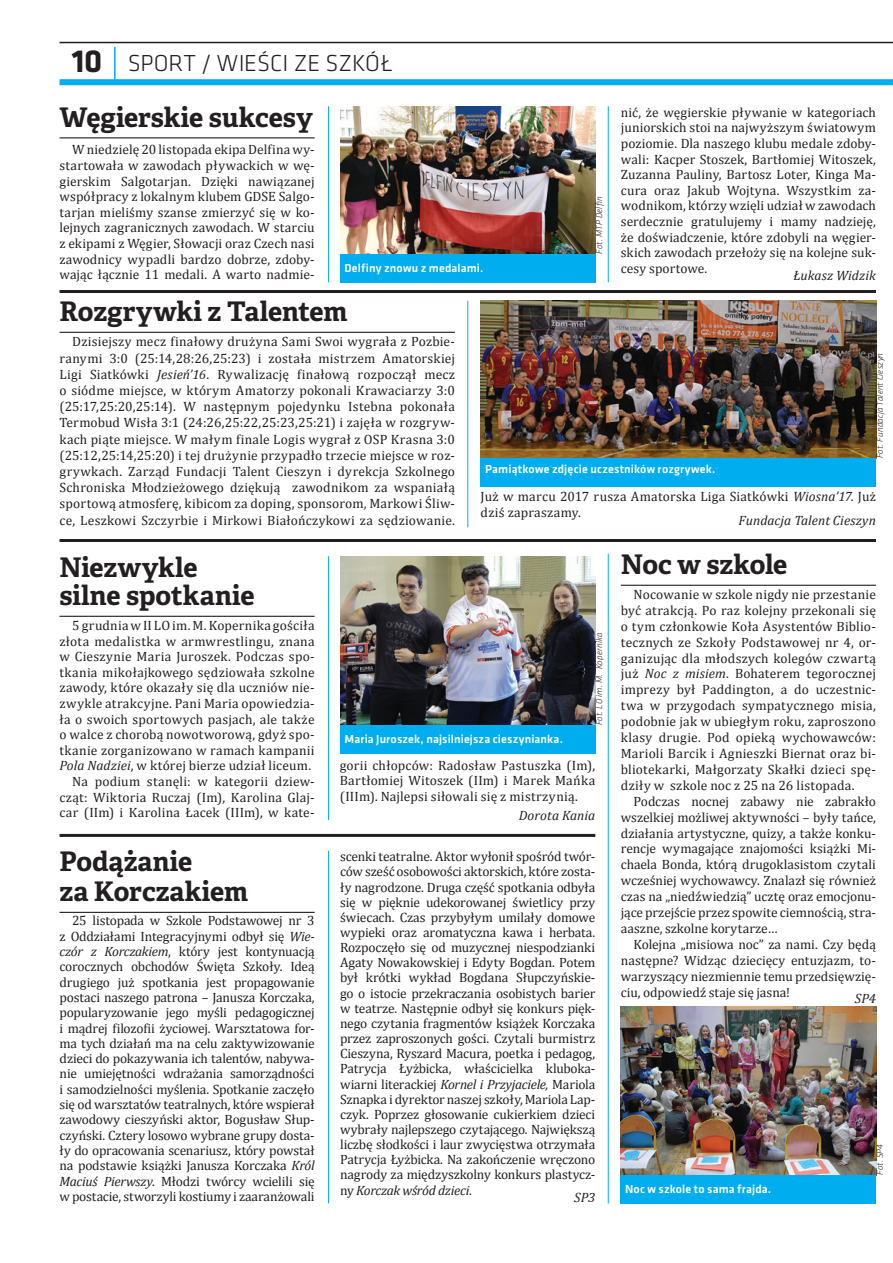
<style>
.page{position:relative;width:893px;height:1263px;background:#fff}
.page>*{position:absolute;margin:0;border:0;box-sizing:border-box;transform-origin:0 0}
.t1{font:700 27px/30px "Adelle Basic";letter-spacing:-.005em;color:#231f20}
.t2{font:300 24px "Klavika";letter-spacing:-.005em;color:#231f20}
.t3{font:13.5px/15.6px "Cambria";letter-spacing:.015em;color:#231f20;text-align:justify}
.t4{font:italic 13.5px "Cambria";letter-spacing:.005em;color:#231f20}
.t5{font:500 12px "Klavika";letter-spacing:.015em;color:#fff}
.t6{font:italic 300 9px "Klavika";letter-spacing:.015em;color:#231f20}
.s1{font-weight:700;font-size:33px}
.s2{font-style:italic}
</style>
<div class="page">
<hr style="left:114px;top:47px;width:2px;height:35px;background:#00aeef">
<div style="left:60px;top:79px;width:833px;height:6px;background:#00aeef"></div>
<hr style="left:60px;top:42px;width:833px;height:1px;background:#231f20">
<hr style="left:328px;top:106px;width:1px;height:176px;background:#00aeef">
<hr style="left:60px;top:834px;width:535px;height:3px;background:#231f20">
<hr style="left:60px;top:137px;width:255px;height:1px;background:#231f20">
<img style="left:340px;top:106px;width:255px;height:148px">
<div style="left:340px;top:254px;width:255px;height:28px;background:#00aeef"></div>
<hr style="left:60px;top:290px;width:816px;height:3px;background:#231f20">
<hr style="left:60px;top:332px;width:395px;height:1px;background:#231f20">
<img style="left:481px;top:301px;width:395px;height:157px">
<div style="left:481px;top:458px;width:395px;height:29px;background:#00aeef"></div>
<hr style="left:60px;top:539px;width:816px;height:3px;background:#231f20">
<hr style="left:60px;top:912px;width:255px;height:1px;background:#231f20">
<hr style="left:621px;top:585px;width:255px;height:1px;background:#231f20">
<hr style="left:59px;top:616px;width:256px;height:1px;background:#231f20">
<img style="left:340px;top:556px;width:255px;height:169px">
<div style="left:340px;top:725px;width:255px;height:29px;background:#00aeef"></div>
<img style="left:621px;top:1007px;width:255px;height:168px">
<div style="left:621px;top:1175px;width:255px;height:28px;background:#00aeef"></div>
<hr style="left:608px;top:106px;width:1px;height:176px;background:#00aeef">
<hr style="left:467px;top:301px;width:1px;height:226px;background:#00aeef">
<hr style="left:328px;top:556px;width:1px;height:264px;background:#00aeef">
<hr style="left:328px;top:851px;width:1px;height:352px;background:#00aeef">
<hr style="left:608px;top:554px;width:1px;height:649px;background:#00aeef">
<h2 class="t2" style="left:72px;top:48px;width:323px"><span class="s1">10</span> SPORT / WIEŚCI ZE SZKÓŁ</h2>
<h1 class="t1" style="left:60px;top:102px;width:255px">Węgierskie sukcesy</h1>
<p class="t3" style="left:60px;top:142px;width:257px;text-indent:13px">W niedzielę 20 listopada ekipa Delfina wy&shy;startowała w zawodach pływackich w wę&shy;gierskim Salgotarjan. Dzięki nawiązanej współpracy z lokalnym klubem GDSE Salgo&shy;tarjan mieliśmy szanse zmierzyć się w ko&shy;lejnych zagranicznych zawodach. W starciu z ekipami z Węgier, Słowacji oraz Czech nasi zawodnicy wypadli bardzo dobrze, zdoby&shy;wając łącznie 11 medali. A warto nadmie-</p>
<p class="t5" style="left:344px;top:260px;width:140px">Delfiny znowu z medalami.</p>
<p class="t6" style="left:594px;top:254px;width:59px;rotate:-90deg">Fot. MTP Delfin</p>
<p class="t3" style="left:621px;top:104px;width:257px">nić, że węgierskie pływanie w kategoriach juniorskich stoi na najwyższym światowym poziomie. Dla naszego klubu medale zdoby&shy;wali: Kacper Stoszek, Bartłomiej Witoszek, Zuzanna Pauliny, Bartosz Loter, Kinga Ma&shy;cura oraz Jakub Wojtyna. Wszystkim za&shy;wodnikom, którzy wzięli udział w zawodach serdecznie gratulujemy i mamy nadzieję, że doświadczenie, które zdobyli na węgier&shy;skich zawodach przełoży się na kolejne suk&shy;cesy sportowe.</p>
<p class="t4" style="left:793px;top:268px;width:84px">Łukasz Widzik</p>
<h1 class="t1" style="left:60px;top:297px;width:290px">Rozgrywki z Talentem</h1>
<p class="t3" style="left:60px;top:334px;width:397px;line-height:16.2px;text-indent:13px">Dzisiejszy mecz finałowy drużyna Sami Swoi wygrała z Pozbie&shy;ranymi 3:0 (25:14,28:26,25:23) i została mistrzem Amatorskiej Ligi Siatkówki <span class="s2">Jesień’16</span>. Rywalizację finałową rozpoczął mecz o siódme miejsce, w którym Amatorzy pokonali Krawaciarzy 3:0 (25:17,25:20,25:14). W następnym pojedynku Istebna pokonała Termobud Wisła 3:1 (24:26,25:22,25:23,25:21) i zajęła w rozgryw&shy;kach piąte miejsce. W małym finale Logis wygrał z OSP Krasna 3:0 (25:12,25:14,25:20) i tej drużynie przypadło trzecie miejsce w roz&shy;grywkach. Zarząd Fundacji Talent Cieszyn i dyrekcja Szkolnego Schroniska Młodzieżowego dziękują zawodnikom za wspaniałą sportową atmosferę, kibicom za doping, sponsorom, Markowi Śliw&shy;ce, Leszkowi Szczyrbie i Mirkowi Białończykowi za sędziowanie.</p>
<p class="t6" style="left:874px;top:458px;width:107px;rotate:-90deg">Fot. Fundacja Talent Cieszyn</p>
<p class="t5" style="left:485px;top:461px;width:232px">Pamiątkowe zdjęcie uczestników rozgrywek.</p>
<p class="t3" style="left:481px;top:488px;width:397px;line-height:16.2px">Już w marcu 2017 rusza Amatorska Liga Siatkówki <span class="s2">Wiosna’17</span>. Już dziś zapraszamy.</p>
<p class="t4" style="left:739px;top:512px;width:139px">Fundacja Talent Cieszyn</p>
<h1 class="t1" style="left:59px;top:553px;width:197px;line-height:28.5px">Niezwykle silne spotkanie</h1>
<p class="t3" style="left:60px;top:617px;width:257px;text-align:right">5 grudnia w II LO im. M. Kopernika gościła złota medalistka w armwrestlingu, znana w Cieszynie Maria Juroszek. Podczas spo&shy;tkania mikołajkowego sędziowała szkolne zawody, które okazały się dla uczniów nie&shy;zwykle atrakcyjne. Pani Maria opowiedzia&shy;ła o swoich sportowych pasjach, ale także o walce z chorobą nowotworową, gdyż spo&shy;tkanie zorganizowano w ramach kampanii <span class="s2">Pola Nadziei</span>, w której bierze udział liceum.<br>Na podium stanęli: w kategorii dziew&shy;cząt: Wiktoria Ruczaj (Im), Karolina Glaj&shy;car (IIm) i Karolina Łacek (IIIm), w kate-</p>
<h1 class="t1" style="left:60px;top:847px;width:190px">Podążanie<br>za Korczakiem</h1>
<p class="t3" style="left:60px;top:913px;width:257px;text-indent:13px">25 listopada w Szkole Podstawowej nr 3 z Oddziałami Integracyjnymi odbył się <span class="s2">Wie&shy;czór z Korczakiem</span>, który jest kontynuacją corocznych obchodów Święta Szkoły. Ideą drugiego już spotkania jest propagowanie postaci naszego patrona – Janusza Korczaka, popularyzowanie jego myśli pedagogicznej i mądrej filozofii życiowej. Warsztatowa for&shy;ma tych działań ma na celu zaktywizowanie dzieci do pokazywania ich talentów, nabywa&shy;nie umiejętności wdrażania samorządności i samodzielności myślenia. Spotkanie zaczęło się od warsztatów teatralnych, które wspierał zawodowy cieszyński aktor, Bogusław Słup&shy;czyński. Cztery losowo wybrane grupy dosta&shy;ły do opracowania scenariusz, który powstał na podstawie książki Janusza Korczaka <span class="s2">Król Maciuś Pierwszy</span>. Młodzi twórcy wcielili się w postacie, stworzyli kostiumy i zaaranżowali</p>
<p class="t5" style="left:344px;top:731px;width:220px">Maria Juroszek, najsilniejsza cieszynianka.</p>
<p class="t6" style="left:594px;top:725px;width:94px;rotate:-90deg">Fot. LO im. M. Kopernika</p>
<p class="t3" style="left:340px;top:757px;width:257px">gorii chłopców: Radosław Pastuszka (Im), Bartłomiej Witoszek (IIm) i Marek Mańka (IIIm). Najlepsi siłowali się z mistrzynią.</p>
<p class="t4" style="left:519px;top:807px;width:78px">Dorota Kania</p>
<p class="t3" style="left:340px;top:849px;width:257px;line-height:15.1px">scenki teatralne. Aktor wyłonił spośród twór&shy;ców sześć osobowości aktorskich, które zosta&shy;ły nagrodzone. Druga część spotkania odbyła się w pięknie udekorowanej świetlicy przy świecach. Czas przybyłym umilały domowe wypieki oraz aromatyczna kawa i herbata.<br>Rozpoczęło się od muzycznej niespodzianki Agaty Nowakowskiej i Edyty Bogdan. Potem był krótki wykład Bogdana Słupczyńskie&shy;go o istocie przekraczania osobistych barier w teatrze. Następnie odbył się konkurs pięk&shy;nego czytania fragmentów książek Korczaka przez zaproszonych gości. Czytali burmistrz Cieszyna, Ryszard Macura, poetka i pedagog, Patrycja Łyżbicka, właścicielka kluboka&shy;wiarni literackiej <span class="s2">Kornel i Przyjaciele,</span> Mariola Sznapka i dyrektor naszej szkoły, Mariola Lap&shy;czyk. Poprzez głosowanie cukierkiem dzieci wybrały najlepszego czytającego. Największą liczbę słodkości i laur zwycięstwa otrzymała Patrycja Łyżbicka. Na zakończenie wręczono nagrody za międzyszkolny konkurs plastycz&shy;ny <span class="s2">Korczak wśród dzieci</span>.</p>
<p class="t4" style="left:574px;top:1189px;width:23px">SP3</p>
<h1 class="t1" style="left:621px;top:550px;width:168px">Noc w szkole</h1>
<p class="t3" style="left:621px;top:586px;width:257px;text-indent:13px">Nocowanie w szkole nigdy nie przestanie być atrakcją. Po raz kolejny przekonali się o tym członkowie Koła Asystentów Biblio&shy;tecznych ze Szkoły Podstawowej nr 4, or&shy;ganizując dla młodszych kolegów czwartą już <span class="s2">Noc z misiem</span>. Bohaterem tegorocznej imprezy był Paddington, a do uczestnic&shy;twa w przygodach sympatycznego misia, podobnie jak w ubiegłym roku, zaproszono klasy drugie. Pod opieką wychowawców:<br>Marioli Barcik i Agnieszki Biernat oraz bi&shy;bliotekarki, Małgorzaty Skałki dzieci spę&shy;dziły w szkole noc z 25 na 26 listopada.</p>
<p class="t3" style="left:621px;top:793px;width:257px;text-indent:13px">Podczas nocnej zabawy nie zabrakło wszelkiej możliwej aktywności – były tańce, działania artystyczne, quizy, a także konku&shy;rencje wymagające znajomości książki Mi&shy;chaela Bonda, którą drugoklasistom czytali wcześniej wychowawcy. Znalazł się również czas na „niedźwiedzią” ucztę oraz emocjonu&shy;jące przejście przez spowite ciemnością, stra&shy;aaszne, szkolne korytarze…</p>
<p class="t3" style="left:621px;top:936px;width:257px;text-indent:13px">Kolejna „misiowa noc” za nami. Czy będą następne? Widząc dziecięcy entuzjazm, to&shy;warzyszący niezmiennie temu przedsięwzię&shy;ciu, odpowiedź staje się jasna!</p>
<p class="t4" style="left:855px;top:990px;width:22px">SP4</p>
<p class="t5" style="left:625px;top:1181px;width:148px">Noc w szkole to sama frajda.</p>
<p class="t6" style="left:874px;top:1175px;width:33px;rotate:-90deg">Fot. SP4</p>
</div>
